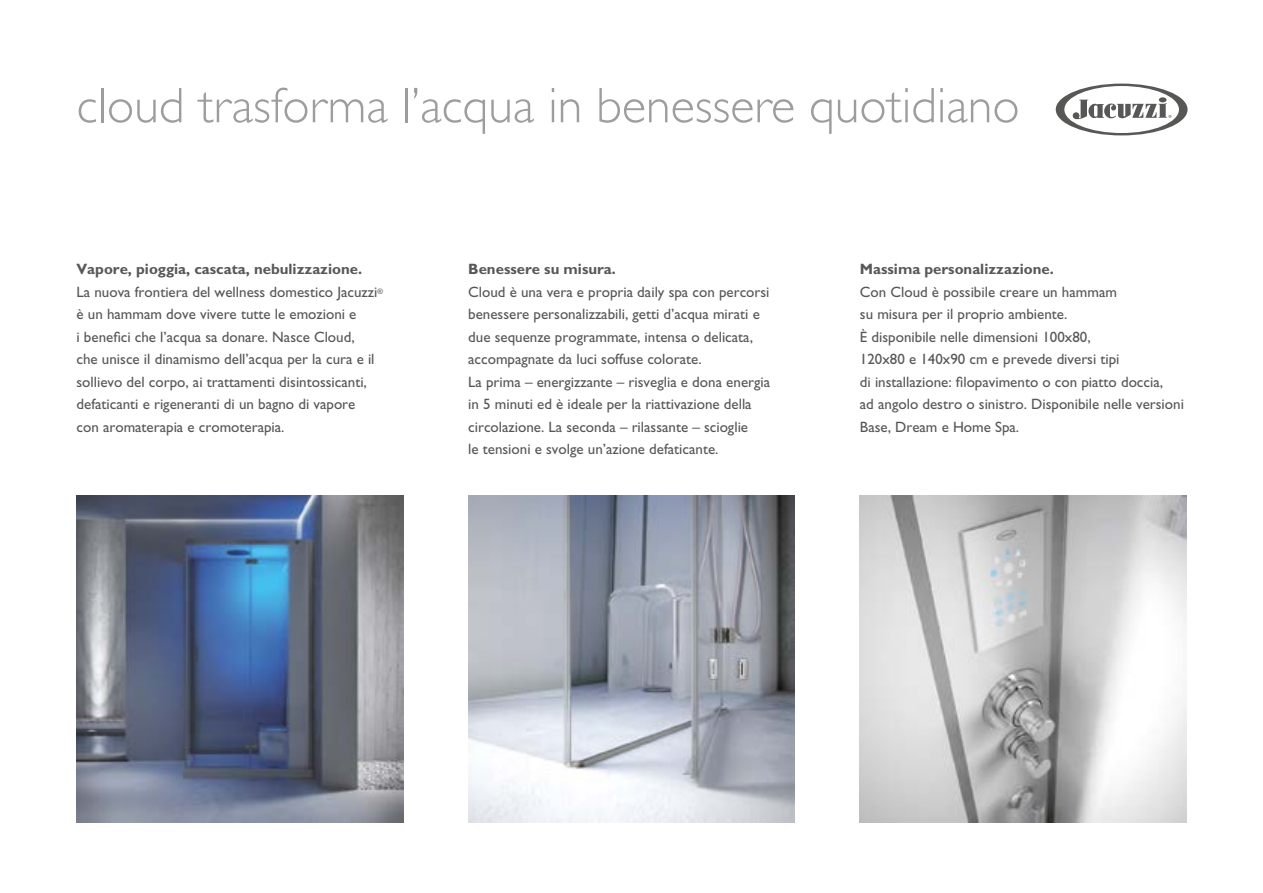
<style>
.page{position:relative;width:1263px;height:893px;background:#fff}
.page>*{position:absolute;margin:0;border:0;box-sizing:border-box;transform-origin:0 0}
.t1{font:300 50.25px "Gill Sans";color:#9d9d9c}
.t2{font:15px/22.5px "Gill Sans";color:#575756}
.t3{font:700 15px "Gill Sans";color:#575756}
.s1{font-weight:700}
</style>
<div class="page">
<svg style="left:1056px;top:84px;width:131px;height:51px"></svg>
<img style="left:77px;top:496px;width:326px;height:327px">
<img style="left:468px;top:496px;width:327px;height:327px">
<img style="left:860px;top:496px;width:326px;height:327px">
<h1 class="t1" style="left:77px;top:77px;width:944px">cloud trasforma l’acqua in benessere quotidiano</h1>
<p class="t2" style="left:77px;top:258px;width:308px"><span class="s1">Vapore, pioggia, cascata, nebulizzazione.<br></span>La nuova frontiera del wellness domestico Jacuzzi<sup>® </sup>è un hammam dove vivere tutte le emozioni e<br>i benefici che l’acqua sa donare. Nasce Cloud,<br>che unisce il dinamismo dell’acqua per la cura e il sollievo del corpo, ai trattamenti disintossicanti, defaticanti e rigeneranti di un bagno di vapore<br>con aromaterapia e cromoterapia.</p>
<p class="t3" style="left:468px;top:260px;width:149px">Benessere su misura.</p>
<p class="t2" style="left:468px;top:280px;width:303px">Cloud è una vera e propria daily spa con percorsi benessere personalizzabili, getti d’acqua mirati e due sequenze programmate, intensa o delicata, accompagnate da luci soffuse colorate.<br>La prima – energizzante – risveglia e dona energia in 5 minuti ed è ideale per la riattivazione della circolazione. La seconda – rilassante – scioglie<br>le tensioni e svolge un’azione defaticante.</p>
<p class="t3" style="left:860px;top:260px;width:195px">Massima personalizzazione.</p>
<p class="t2" style="left:860px;top:280px;width:326px">Con Cloud è possibile creare un hammam<br>su misura per il proprio ambiente.<br>È disponibile nelle dimensioni 100x80,<br>120x80 e 140x90 cm e prevede diversi tipi<br>di installazione: filopavimento o con piatto doccia,<br>ad angolo destro o sinistro. Disponibile nelle versioni Base, Dream e Home Spa.</p>
</div>
